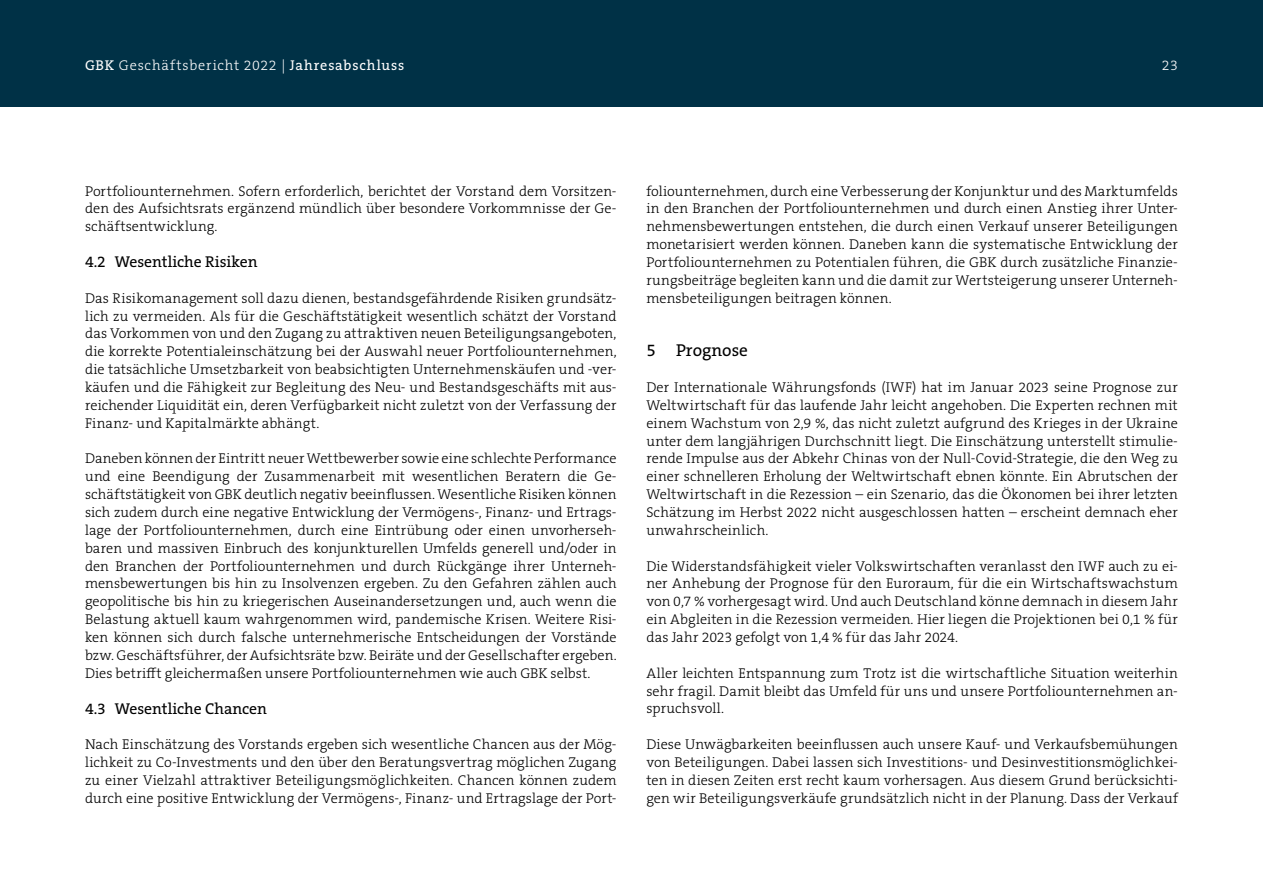
<style>
.page{position:relative;width:1263px;height:893px;background:#fff}
.page>*{position:absolute;margin:0;border:0;box-sizing:border-box;transform-origin:0 0}
.t1{font:17.25px "The Serif B W5 Plain";color:#000}
.t2{font:15.75px "The Serif B W5 Plain";color:#000}
.t3{font:300 14.25px/17.9px "The Serif B W3";letter-spacing:.005em;color:#000;text-align:justify}
.t4{font:300 14.25px "The Serif B W3";letter-spacing:.055em;color:#fff}
.s1{font-family:"The Serif B W5 Plain";font-weight:400}
</style>
<div class="page">
<div style="left:0;top:0;width:1263px;height:106px;background:#003146"></div>
<p class="t4" style="left:85px;top:56px;width:321px"><span class="s1">GBK</span> Geschäftsbericht 2022 | <span class="s1">Jahresabschluss</span></p>
<p class="t4" style="left:1162px;top:56px;width:18px">23</p>
<p class="t3" style="left:85px;top:182px;width:533px">Portfoliounternehmen. Sofern erforderlich, berichtet der Vorstand dem Vorsitzen&shy;den des Aufsichtsrats ergänzend mündlich über besondere Vorkommnisse der Ge&shy;schäftsentwicklung.</p>
<p class="t2" style="left:85px;top:251px;width:174px">4.2 Wesentliche Risiken</p>
<p class="t3" style="left:85px;top:289px;width:533px">Das Risikomanagement soll dazu dienen, bestandsgefährdende Risiken grundsätz&shy;lich zu vermeiden. Als für die Geschäftstätigkeit wesentlich schätzt der Vorstand das Vorkommen von und den Zugang zu attraktiven neuen Beteiligungsangeboten, die korrekte Potentialeinschätzung bei der Auswahl neuer Portfoliounternehmen, die tatsächliche Umsetzbarkeit von beabsichtigten Unternehmenskäufen und -ver&shy;käufen und die Fähigkeit zur Begleitung des Neu- und Bestandsgeschäfts mit aus&shy;reichender Liquidität ein, deren Verfügbarkeit nicht zuletzt von der Verfassung der Finanz- und Kapitalmärkte abhängt.</p>
<p class="t3" style="left:85px;top:450px;width:533px">Daneben können der Eintritt neuer Wettbewerber sowie eine schlechte Performance und eine Beendigung der Zusammenarbeit mit wesentlichen Beratern die Ge&shy;schäftstätigkeit von GBK deutlich negativ beeinflussen. Wesentliche Risiken können sich zudem durch eine negative Entwicklung der Vermögens-, Finanz- und Ertrags&shy;lage der Portfoliounternehmen, durch eine Eintrübung oder einen unvorherseh&shy;baren und massiven Einbruch des konjunkturellen Umfelds generell und/oder in den Branchen der Portfoliounternehmen und durch Rückgänge ihrer Unterneh&shy;mensbewertungen bis hin zu Insolvenzen ergeben. Zu den Gefahren zählen auch geopolitische bis hin zu kriegerischen Auseinandersetzungen und, auch wenn die Belastung aktuell kaum wahrgenommen wird, pandemische Krisen. Weitere Risi&shy;ken können sich durch falsche unternehmerische Entscheidungen der Vorstände bzw. Geschäftsführer, der Aufsichtsräte bzw. Beiräte und der Gesellschafter ergeben.<br>Dies betrifft gleichermaßen unsere Portfoliounternehmen wie auch GBK selbst.</p>
<p class="t2" style="left:85px;top:698px;width:184px">4.3 Wesentliche Chancen</p>
<p class="t3" style="left:85px;top:736px;width:533px">Nach Einschätzung des Vorstands ergeben sich wesentliche Chancen aus der Mög&shy;lichkeit zu Co-Investments und den über den Beratungsvertrag möglichen Zugang zu einer Vielzahl attraktiver Beteiligungsmöglichkeiten. Chancen können zudem durch eine positive Entwicklung der Vermögens-, Finanz- und Ertragslage der Port-</p>
<p class="t3" style="left:646px;top:182px;width:533px">foliounternehmen, durch eine Verbesserung der Konjunktur und des Marktumfelds in den Branchen der Portfoliounternehmen und durch einen Anstieg ihrer Unter&shy;nehmensbewertungen entstehen, die durch einen Verkauf unserer Beteiligungen monetarisiert werden können. Daneben kann die systematische Entwicklung der Portfoliounternehmen zu Potentialen führen, die GBK durch zusätzliche Finanzie&shy;rungsbeiträge begleiten kann und die damit zur Wertsteigerung unserer Unterneh&shy;mensbeteiligungen beitragen können.</p>
<p class="t1" style="left:646px;top:339px;width:103px">5 Prognose</p>
<p class="t3" style="left:646px;top:378px;width:533px">Der Internationale Währungsfonds (IWF) hat im Januar 2023 seine Prognose zur Weltwirtschaft für das laufende Jahr leicht angehoben. Die Experten rechnen mit einem Wachstum von 2,9 %, das nicht zuletzt aufgrund des Krieges in der Ukraine unter dem langjährigen Durchschnitt liegt. Die Einschätzung unterstellt stimulie&shy;rende Impulse aus der Abkehr Chinas von der Null-Covid-Strategie, die den Weg zu einer schnelleren Erholung der Weltwirtschaft ebnen könnte. Ein Abrutschen der Weltwirtschaft in die Rezession – ein Szenario, das die Ökonomen bei ihrer letzten Schätzung im Herbst 2022 nicht ausgeschlossen hatten – erscheint demnach eher unwahrscheinlich.</p>
<p class="t3" style="left:646px;top:557px;width:533px">Die Widerstandsfähigkeit vieler Volkswirtschaften veranlasst den IWF auch zu ei&shy;ner Anhebung der Prognose für den Euroraum, für die ein Wirtschaftswachstum von 0,7 % vorhergesagt wird. Und auch Deutschland könne demnach in diesem Jahr ein Abgleiten in die Rezession vermeiden. Hier liegen die Projektionen bei 0,1 % für das Jahr 2023 gefolgt von 1,4 % für das Jahr 2024.</p>
<p class="t3" style="left:646px;top:664px;width:533px">Aller leichten Entspannung zum Trotz ist die wirtschaftliche Situation weiterhin sehr fragil. Damit bleibt das Umfeld für uns und unsere Portfoliounternehmen an&shy;spruchsvoll.</p>
<p class="t3" style="left:646px;top:735px;width:533px">Diese Unwägbarkeiten beeinflussen auch unsere Kauf- und Verkaufsbemühungen von Beteiligungen. Dabei lassen sich Investitions- und Desinvestitionsmöglichkei&shy;ten in diesen Zeiten erst recht kaum vorhersagen. Aus diesem Grund berücksichti&shy;gen wir Beteiligungsverkäufe grundsätzlich nicht in der Planung. Dass der Verkauf</p>
</div>
